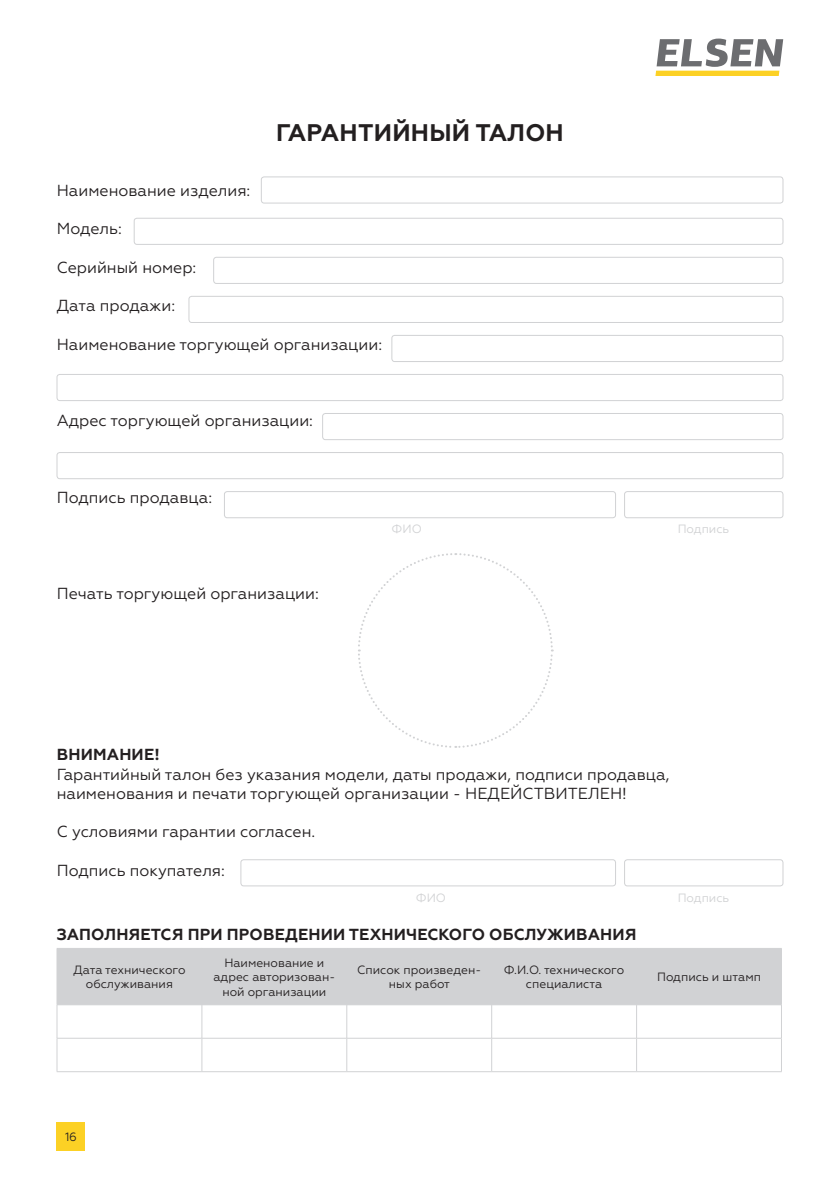
<style>
.page{position:relative;width:840px;height:1191px;background:#fff}
.page>*{position:absolute;margin:0;border:0;box-sizing:border-box;transform-origin:0 0}
.t1{font:700 24px "Geometria";letter-spacing:.01em;color:#231f20}
.t2{font:16px/19.2px "Geometria";color:#231f20}
.t3{font:700 16px "Geometria";letter-spacing:.01em;color:#231f20}
.t4{font:12px/14.4px "Geometria";color:#231f20;text-align:center}
.t5{font:12px "Geometria";color:#d1d2d4}
</style>
<div class="page">
<div style="left:57px;top:1122px;width:28px;height:28px;background:#fcd125"></div>
<div style="left:261px;top:177px;width:521px;height:26px;border:1px solid #d1d2d4;border-radius:3px"></div>
<div style="left:134px;top:218px;width:648px;height:27px;border:1px solid #d1d2d4;border-radius:3px"></div>
<div style="left:213px;top:257px;width:569px;height:27px;border:1px solid #d1d2d4;border-radius:3px"></div>
<div style="left:189px;top:296px;width:593px;height:27px;border:1px solid #d1d2d4;border-radius:3px"></div>
<div style="left:391px;top:335px;width:391px;height:27px;border:1px solid #d1d2d4;border-radius:3px"></div>
<div style="left:57px;top:374px;width:725px;height:27px;border:1px solid #d1d2d4;border-radius:3px"></div>
<div style="left:322px;top:413px;width:460px;height:27px;border:1px solid #d1d2d4;border-radius:3px"></div>
<div style="left:57px;top:452px;width:725px;height:27px;border:1px solid #d1d2d4;border-radius:3px"></div>
<div style="left:224px;top:491px;width:391px;height:27px;border:1px solid #d1d2d4;border-radius:3px"></div>
<div style="left:624px;top:491px;width:158px;height:27px;border:1px solid #d1d2d4;border-radius:3px"></div>
<div style="left:240px;top:859px;width:375px;height:27px;border:1px solid #d1d2d4;border-radius:3px"></div>
<div style="left:624px;top:859px;width:158px;height:27px;border:1px solid #d1d2d4;border-radius:3px"></div>
<svg style="left:358px;top:553px;width:195px;height:195px"></svg>
<div style="left:58px;top:949px;width:722px;height:55px;background:#d1d2d4"></div>
<hr style="left:57px;top:948px;width:145px;height:1px;background:#d1d2d4">
<hr style="left:57px;top:948px;width:1px;height:56px;background:#d1d2d4">
<hr style="left:202px;top:948px;width:144px;height:1px;background:#d1d2d4">
<hr style="left:201px;top:948px;width:1px;height:56px;background:#d1d2d4">
<hr style="left:346px;top:948px;width:145px;height:1px;background:#d1d2d4">
<hr style="left:346px;top:948px;width:1px;height:56px;background:#d1d2d4">
<hr style="left:491px;top:948px;width:145px;height:1px;background:#d1d2d4">
<hr style="left:491px;top:948px;width:1px;height:56px;background:#d1d2d4">
<hr style="left:636px;top:948px;width:145px;height:1px;background:#d1d2d4">
<hr style="left:636px;top:948px;width:1px;height:56px;background:#d1d2d4">
<hr style="left:780px;top:948px;width:1px;height:56px;background:#d1d2d4">
<hr style="left:57px;top:1004px;width:145px;height:1px;background:#d1d2d4">
<hr style="left:57px;top:1005px;width:1px;height:33px;background:#d1d2d4">
<hr style="left:202px;top:1004px;width:144px;height:1px;background:#d1d2d4">
<hr style="left:201px;top:1005px;width:1px;height:33px;background:#d1d2d4">
<hr style="left:346px;top:1004px;width:145px;height:1px;background:#d1d2d4">
<hr style="left:346px;top:1005px;width:1px;height:33px;background:#d1d2d4">
<hr style="left:491px;top:1004px;width:145px;height:1px;background:#d1d2d4">
<hr style="left:491px;top:1005px;width:1px;height:33px;background:#d1d2d4">
<hr style="left:636px;top:1004px;width:145px;height:1px;background:#d1d2d4">
<hr style="left:636px;top:1005px;width:1px;height:33px;background:#d1d2d4">
<hr style="left:780px;top:1005px;width:1px;height:33px;background:#d1d2d4">
<hr style="left:57px;top:1038px;width:145px;height:1px;background:#d1d2d4">
<hr style="left:57px;top:1038px;width:1px;height:33px;background:#d1d2d4">
<hr style="left:202px;top:1038px;width:144px;height:1px;background:#d1d2d4">
<hr style="left:201px;top:1038px;width:1px;height:33px;background:#d1d2d4">
<hr style="left:346px;top:1038px;width:145px;height:1px;background:#d1d2d4">
<hr style="left:346px;top:1038px;width:1px;height:33px;background:#d1d2d4">
<hr style="left:491px;top:1038px;width:145px;height:1px;background:#d1d2d4">
<hr style="left:491px;top:1038px;width:1px;height:33px;background:#d1d2d4">
<hr style="left:636px;top:1038px;width:145px;height:1px;background:#d1d2d4">
<hr style="left:636px;top:1038px;width:1px;height:33px;background:#d1d2d4">
<hr style="left:780px;top:1038px;width:1px;height:33px;background:#d1d2d4">
<hr style="left:57px;top:1071px;width:145px;height:1px;background:#d1d2d4">
<hr style="left:202px;top:1071px;width:144px;height:1px;background:#d1d2d4">
<hr style="left:346px;top:1071px;width:145px;height:1px;background:#d1d2d4">
<hr style="left:491px;top:1071px;width:145px;height:1px;background:#d1d2d4">
<hr style="left:636px;top:1071px;width:145px;height:1px;background:#d1d2d4">
<svg style="left:655px;top:39px;width:127px;height:37px"></svg>
<h1 class="t1" style="left:276px;top:118px;width:289px">ГАРАНТИЙНЫЙ ТАЛОН</h1>
<p class="t2" style="left:57px;top:181px;width:195px">Наименование изделия:</p>
<p class="t2" style="left:57px;top:219px;width:66px">Модель:</p>
<p class="t2" style="left:57px;top:257px;width:141px">Серийный номер:</p>
<p class="t2" style="left:57px;top:296px;width:120px">Дата продажи:</p>
<p class="t2" style="left:57px;top:334px;width:327px">Наименование торгующей организации:</p>
<p class="t2" style="left:57px;top:411px;width:258px">Адрес торгующей организации:</p>
<p class="t2" style="left:57px;top:488px;width:157px">Подпись продавца:</p>
<p class="t2" style="left:57px;top:584px;width:263px">Печать торгующей организации:</p>
<p class="t5" style="left:391px;top:521px;width:32px">ФИО</p>
<p class="t5" style="left:677px;top:521px;width:53px">Подпись</p>
<p class="t3" style="left:57px;top:745px;width:104px">ВНИМАНИЕ!</p>
<p class="t2" style="left:57px;top:764px;width:614px">Гарантийный талон без указания модели, даты продажи, подписи продавца, наименования и печати торгующей организации - НЕДЕЙСТВИТЕЛЕН!</p>
<p class="t2" style="left:57px;top:822px;width:260px">С условиями гарантии согласен.</p>
<p class="t2" style="left:57px;top:860px;width:170px">Подпись покупателя:</p>
<p class="t5" style="left:415px;top:891px;width:32px">ФИО</p>
<p class="t5" style="left:677px;top:891px;width:53px">Подпись</p>
<p class="t3" style="left:57px;top:925px;width:581px">ЗАПОЛНЯЕТСЯ ПРИ ПРОВЕДЕНИИ ТЕХНИЧЕСКОГО ОБСЛУЖИВАНИЯ</p>
<p class="t4" style="left:73px;top:962px;width:113px">Дата технического обслуживания</p>
<p class="t4" style="left:213px;top:955px;width:123px">Наименование и адрес авторизован&shy;ной организации</p>
<p class="t4" style="left:357px;top:962px;width:125px">Список произведен&shy;ных работ</p>
<p class="t4" style="left:503px;top:962px;width:122px">Ф.И.О. технического специалиста</p>
<p class="t4" style="left:656px;top:970px;width:105px">Подпись и штамп</p>
<p class="t4" style="left:65px;top:1130px;width:13px">16</p>
</div>
